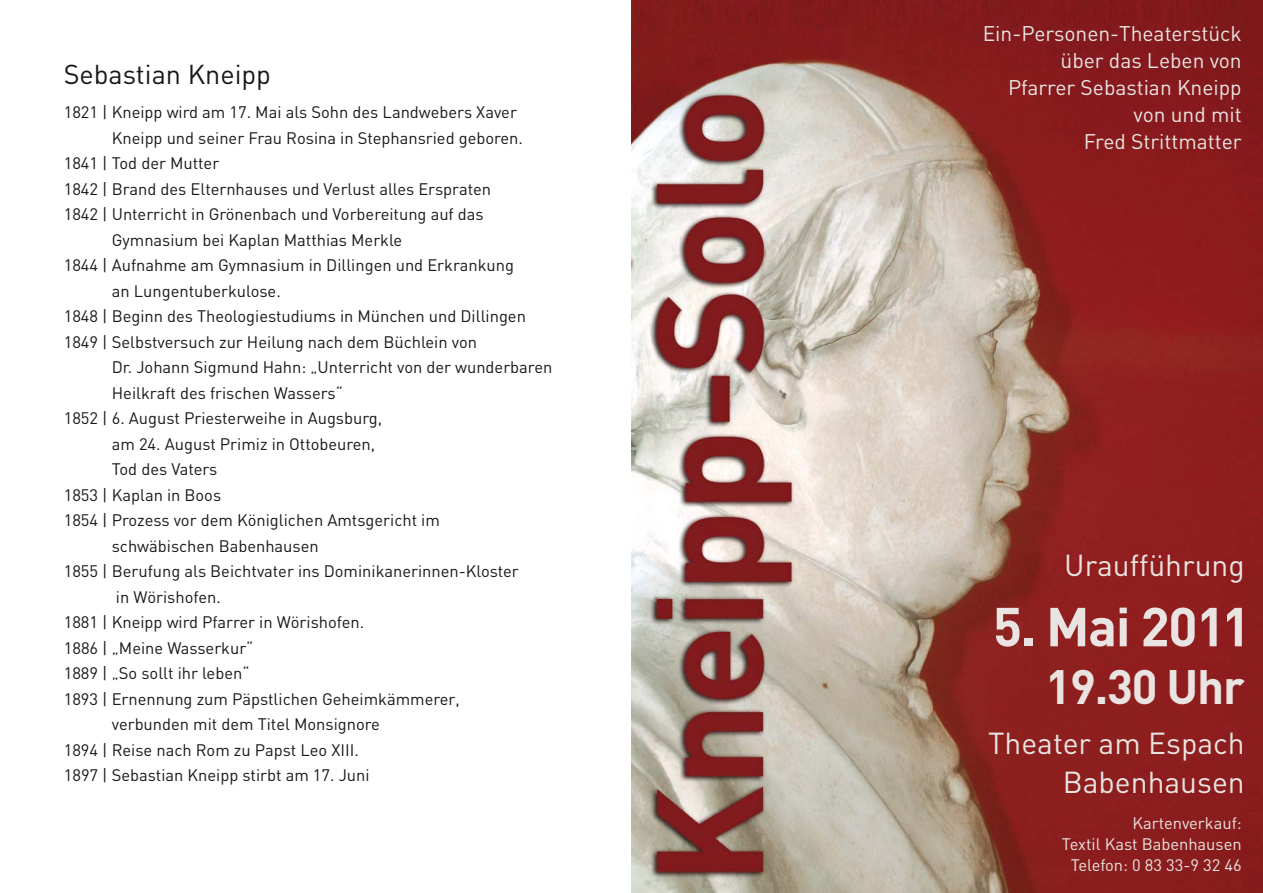
<style>
.page{position:relative;width:1263px;height:893px;background:#fff}
.page>*{position:absolute;margin:0;border:0;box-sizing:border-box;transform-origin:0 0}
.t1{font:700 54px "DIN";letter-spacing:-.025em;color:#e9e4e1}
.t2{font:700 47.7px "DIN";letter-spacing:-.025em;color:#e9e4e1}
.t3{font:30px/39px "DIN";color:#e9e4e1;text-align:right}
.t4{font:27px "DIN";color:#1a171b}
.t5{font:21px/27px "DIN";color:#e9e4e1;text-align:right}
.t6{font:16.5px "DIN";color:#1a171b}
.t7{font:16.5px/21px "DIN";color:#e9e4e1;text-align:right}
</style>
<div class="page">
<img style="left:631px;top:0;width:632px;height:893px">
<h3 class="t4" style="left:64px;top:65px;width:209px">Sebastian Kneipp</h3>
<p class="t6" style="left:64px;top:107px;width:455px">1821 | Kneipp wird am 17. Mai als Sohn des Landwebers Xaver</p>
<p class="t6" style="left:112px;top:132px;width:413px">Kneipp und seiner Frau Rosina in Stephansried geboren.</p>
<p class="t6" style="left:64px;top:158px;width:157px">1841 | Tod der Mutter</p>
<p class="t6" style="left:64px;top:183px;width:429px">1842 | Brand des Elternhauses und Verlust alles Erspraten</p>
<p class="t6" style="left:64px;top:209px;width:421px">1842 | Unterricht in Grönenbach und Vorbereitung auf das</p>
<p class="t6" style="left:112px;top:234px;width:292px">Gymnasium bei Kaplan Matthias Merkle</p>
<p class="t6" style="left:64px;top:260px;width:452px">1844 | Aufnahme am Gymnasium in Dillingen und Erkrankung</p>
<p class="t6" style="left:112px;top:285px;width:171px">an Lungentuberkulose.</p>
<p class="t6" style="left:64px;top:311px;width:464px">1848 | Beginn des Theologiestudiums in München und Dillingen</p>
<p class="t6" style="left:64px;top:336px;width:415px">1849 | Selbstversuch zur Heilung nach dem Büchlein von</p>
<p class="t6" style="left:112px;top:362px;width:442px">Dr. Johann Sigmund Hahn: „Unterricht von der wunderbaren</p>
<p class="t6" style="left:112px;top:387px;width:233px">Heilkraft des frischen Wassers“</p>
<p class="t6" style="left:64px;top:413px;width:320px">1852 | 6. August Priesterweihe in Augsburg,</p>
<p class="t6" style="left:112px;top:438px;width:265px">am 24. August Primiz in Ottobeuren,</p>
<p class="t6" style="left:112px;top:464px;width:107px">Tod des Vaters</p>
<p class="t6" style="left:64px;top:489px;width:159px">1853 | Kaplan in Boos</p>
<p class="t6" style="left:64px;top:515px;width:378px">1854 | Prozess vor dem Königlichen Amtsgericht im</p>
<p class="t6" style="left:112px;top:540px;width:208px">schwäbischen Babenhausen</p>
<p class="t6" style="left:64px;top:566px;width:457px">1855 | Berufung als Beichtvater ins Dominikanerinnen-Kloster</p>
<p class="t6" style="left:116px;top:591px;width:106px">in Wörishofen.</p>
<p class="t6" style="left:64px;top:617px;width:302px">1881 | Kneipp wird Pfarrer in Wörishofen.</p>
<p class="t6" style="left:64px;top:642px;width:191px">1886 | „Meine Wasserkur“</p>
<p class="t6" style="left:64px;top:668px;width:187px">1889 | „So sollt ihr leben“</p>
<p class="t6" style="left:64px;top:693px;width:398px">1893 | Ernennung zum Päpstlichen Geheimkämmerer,</p>
<p class="t6" style="left:112px;top:719px;width:270px">verbunden mit dem Titel Monsignore</p>
<p class="t6" style="left:64px;top:744px;width:297px">1894 | Reise nach Rom zu Papst Leo XIII.</p>
<p class="t6" style="left:64px;top:770px;width:307px">1897 | Sebastian Kneipp stirbt am 17. Juni</p>
<p class="t5" style="left:983px;top:23px;width:261px">Ein-Personen-Theaterstück über das Leben von<br>Pfarrer Sebastian Kneipp von und mit<br>Fred Strittmatter</p>
<h3 class="t3" style="left:1064px;top:549px;width:182px">Uraufführung</h3>
<h1 class="t1" style="left:993px;top:608px;width:259px">5. Mai 2011</h1>
<h2 class="t2" style="left:1045px;top:670px;width:201px">19.30 Uhr</h2>
<h3 class="t3" style="left:988px;top:727px;width:258px">Theater am Espach<br>Babenhausen</h3>
<p class="t7" style="left:1062px;top:814px;width:181px">Kartenverkauf:<br>Textil Kast Babenhausen<br>Telefon: 0 83 33-9 32 46</p>
</div>
